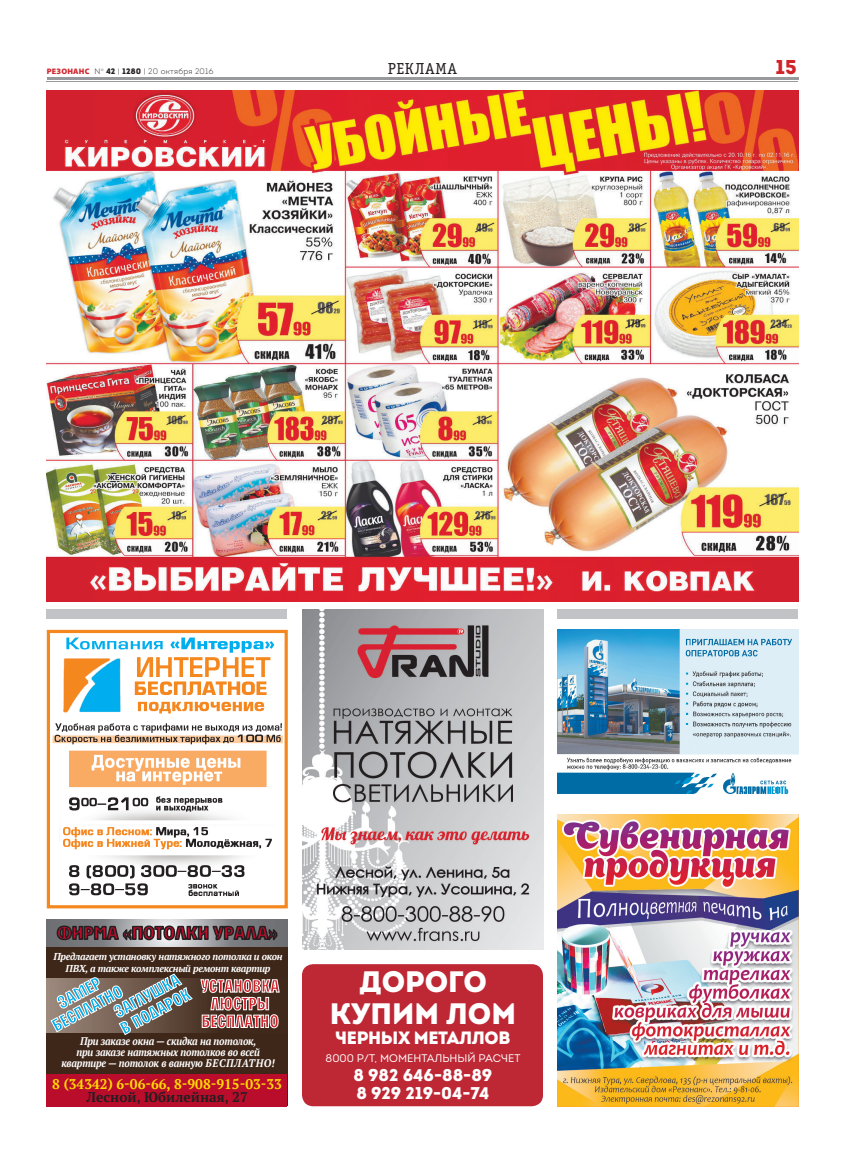
<style>
.page{position:relative;width:845px;height:1163px;background:#fff}
.page>*{position:absolute;margin:0;border:0;box-sizing:border-box;transform-origin:0 0}
.t1{font:900 29.5px/32.5px "Intro";color:#fff;text-align:center}
.t2{font:900 20px "Intro";color:#d1232a}
.t3{font:900 17.8px "Intro";letter-spacing:-.02em;color:#fff}
.t4{font:900 17px/18.7px "Intro";color:#fff}
.t5{font:16px "Officina Serif C";letter-spacing:.04em;color:#231f20}
.t6{font:700 14px "PT Serif";color:#ffdc01}
.t7{font:700 14px "PT Serif";color:#231f20}
.t8{font:italic 700 11px/11px "PT Serif";letter-spacing:-.02em;color:#fff;text-align:center;scale:.9 1}
.t9{font:11px "Intro Book Caps";color:#fff}
.t10{font:italic 700 10px/12px "PT Serif";letter-spacing:-.03em;color:#fff;text-align:center}
.t11{font:300 8px "Intro";letter-spacing:.03em;color:#231f20}
.s1{font-family:"Myriad Pro";font-weight:900;color:#d1232a}
.s2{font-weight:400}
</style>
<div class="page">
<hr style="left:47px;top:77px;width:751px;height:2px;background:#97999c">
<hr style="left:47px;top:81px;width:751px;height:1px;background:#97999c">
<div style="left:46px;top:946px;width:241px;height:160px;background:#3e2619"></div>
<svg style="left:46px;top:919px;width:241px;height:27px;background:#909295"></svg>
<svg style="left:56px;top:924px;width:222px;height:19px;background:#71555c"></svg>
<svg style="left:46px;top:978px;width:230px;height:54px"></svg>
<div style="left:46px;top:1073px;width:241px;height:33px;background:#ba0d2b"></div>
<svg style="left:200px;top:978px;width:80px;height:50px"></svg>
<svg style="left:50px;top:973px;width:143px;height:62px;background:#7a8282"></svg>
<img style="left:51px;top:633px;width:233px;height:263px">
<div style="left:47px;top:629px;width:241px;height:279px;border:3px solid #f5871f"></div>
<img style="left:303px;top:609px;width:240px;height:340px">
<div style="left:47px;top:609px;width:240px;height:10px;background:#c2c3c6"></div>
<div style="left:557px;top:609px;width:240px;height:10px;background:#c2c3c6"></div>
<img style="left:557px;top:629px;width:241px;height:165px">
<div style="left:302px;top:964px;width:241px;height:142px;background:#be2734;border-radius:11px"></div>
<img style="left:557px;top:814px;width:241px;height:292px">
<img style="left:46px;top:91px;width:752px;height:510px">
<p class="t11" style="left:47px;top:66px;width:168px"><span class="s1">РЕЗОНАНС</span> N<sup>o</sup> <span class="s2">42</span> | <span class="s2">1280</span> | 20 октября 2016</p>
<h3 class="t5" style="left:388px;top:60px;width:71px">РЕКЛАМА</h3>
<h2 class="t2" style="left:775px;top:54px;width:23px">15</h2>
<p class="t10" style="left:53px;top:950px;width:231px">Предлагает установку натяжного потолка и окон<br>ПВХ, а также комплексный ремонт квартир</p>
<p class="t8" style="left:61px;top:1035px;width:239px">При заказе окна — скидка на потолок,<br>при заказе натяжных потолков во всей квартире — потолок в ванную БЕСПЛАТНО!</p>
<p class="t6" style="left:52px;top:1074px;width:231px">8 (34342) 6-06-66, 8-908-915-03-33</p>
<p class="t7" style="left:87px;top:1087px;width:163px">Лесной, Юбилейная, 27</p>
<h1 class="t1" style="left:330px;top:964px;width:188px">ДОРОГО<br>КУПИМ ЛОМ</h1>
<h3 class="t3" style="left:335px;top:1025px;width:176px">ЧЕРНЫХ МЕТАЛЛОВ</h3>
<p class="t9" style="left:325px;top:1051px;width:196px">8000 Р/Т, МОМЕНТАЛЬНЫЙ РАСЧЕТ</p>
<h3 class="t4" style="left:353px;top:1064px;width:140px">8 982 646-88-89<br>8 929 219-04-74</h3>
</div>
